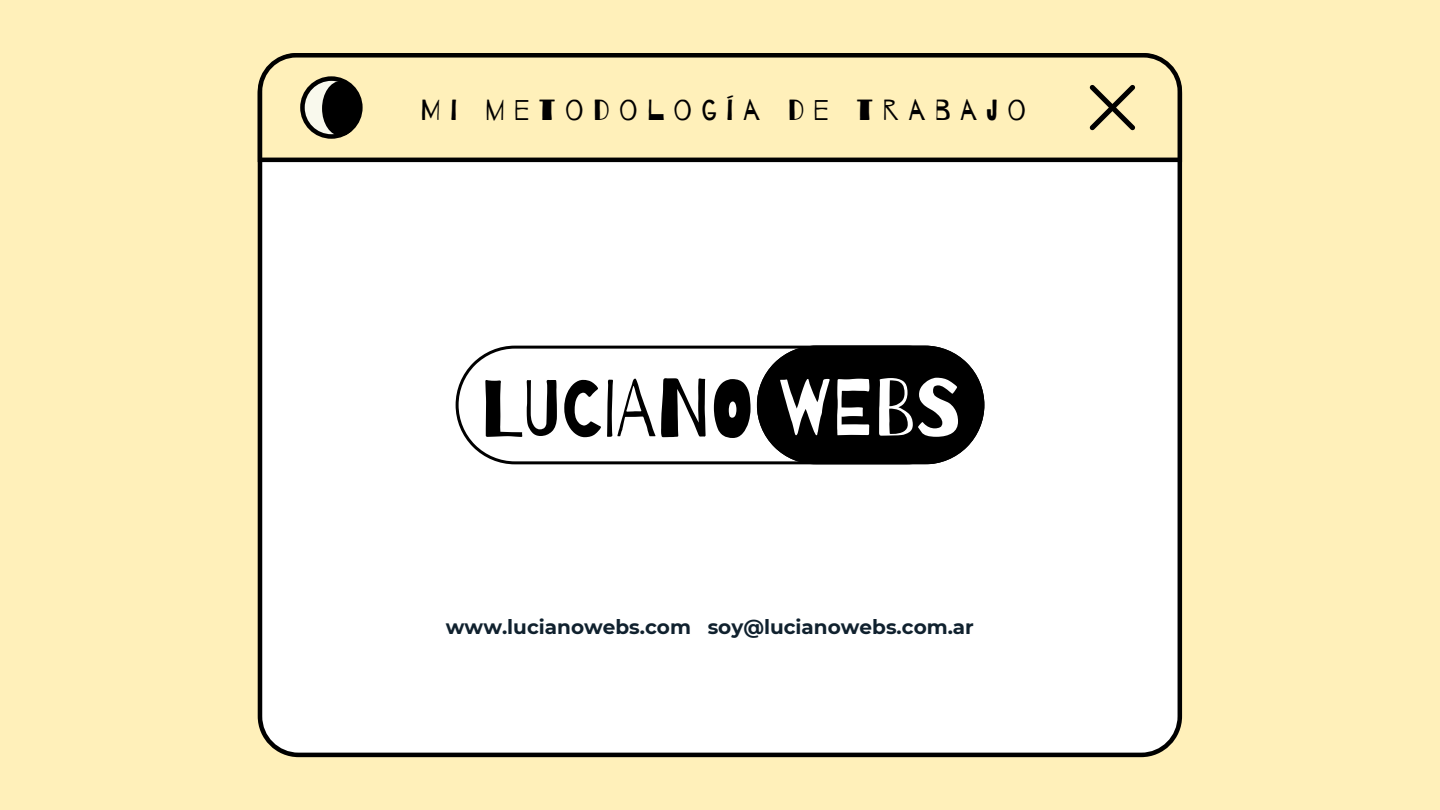
<style>
.page{position:relative;width:1440px;height:810px;background:#fff0ba}
.page>*{position:absolute;margin:0;border:0;box-sizing:border-box;transform-origin:0 0}
.t1{font:80px "Barrio";color:#000}
.t2{font:29px "Barrio";letter-spacing:.325em;color:#000}
.t3{font:700 20px "Montserrat";color:#10212e}
.s1{font-size:80.1px;color:#fff}
</style>
<div class="page">
<div style="left:258px;top:162px;width:924px;height:595px;background:#fff"></div>
<svg style="left:258px;top:53px;width:924px;height:109px"></svg>
<svg style="left:300px;top:76px;width:63px;height:63px"></svg>
<svg style="left:1090px;top:85px;width:45px;height:45px"></svg>
<div style="left:322px;top:81px;width:37px;height:55px;background:#000;border-radius:50%"></div>
<div style="left:456px;top:346px;width:301px;height:118px;background:#fff"></div>
<svg style="left:757px;top:346px;width:227px;height:118px;background:#181818"></svg>
<p class="t2" style="left:421px;top:94px;width:607px">MI METODOLOGÍA DE TRABAJO</p>
<h1 class="t1" style="left:480px;top:366px;width:482px">LUCIANO <span class="s1">WEBS</span></h1>
<p class="t3" style="left:446px;top:615px;width:247px">www.lucianowebs.com</p>
<h1 class="t3" style="left:708px;top:615px;width:268px">soy@lucianowebs.com.ar</h1>
</div>
